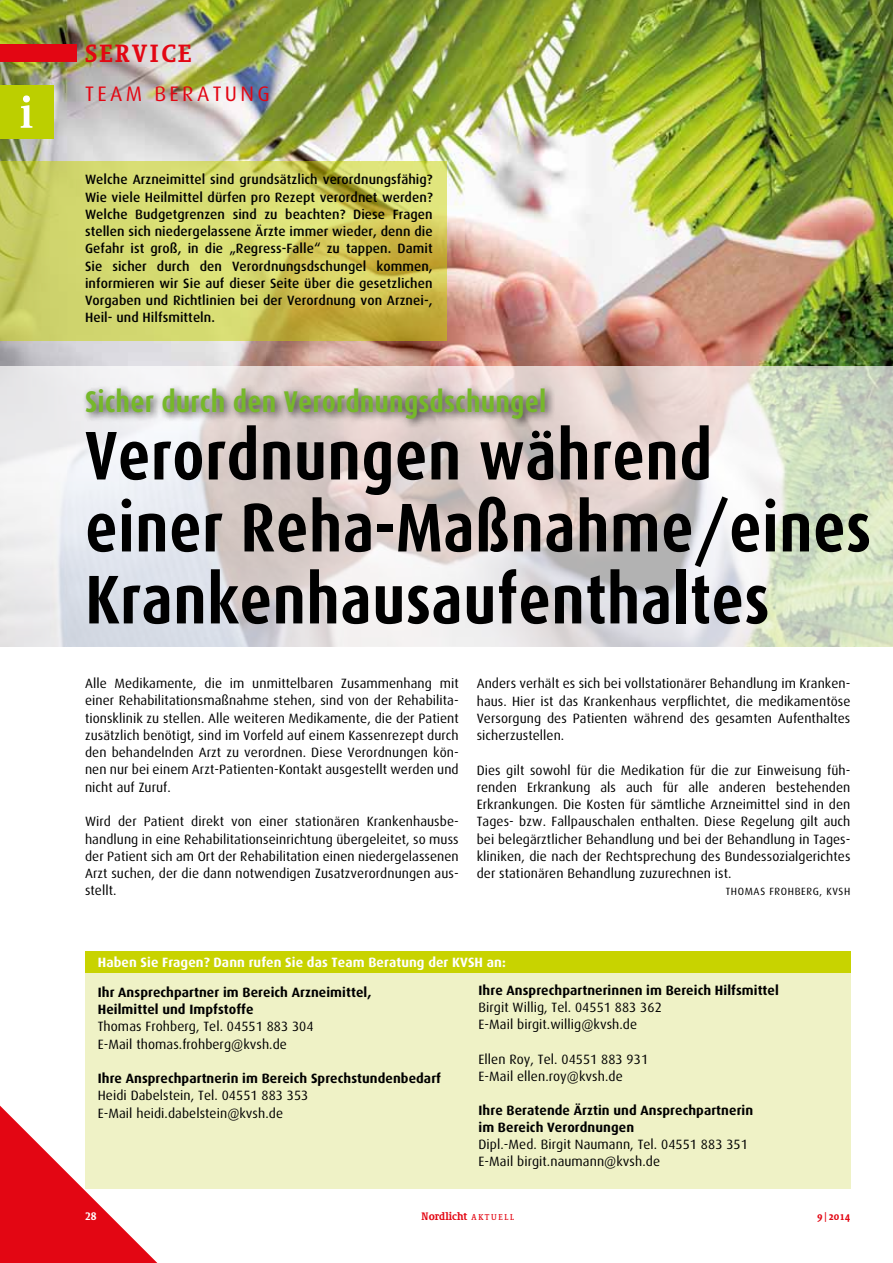
<style>
.page{position:relative;width:893px;height:1263px;background:#fff}
.page>*{position:absolute;margin:0;border:0;box-sizing:border-box;transform-origin:0 0}
.t1{font:700 69px/72px "Dax Condensed";letter-spacing:.005em;color:#000}
.t2{font:700 30px "Dax Condensed";letter-spacing:.005em;color:#76b82a}
.t3{font:24px "Sheriff Roman Bold Caps";color:#e30613}
.t4{font:21px "Dax OT";color:#e30613}
.t5{font:13.5px/17.2px "Dax OT";letter-spacing:.005em;color:#000}
.t6{font:500 13.5px/17.2px "Dax OT";letter-spacing:.005em;color:#000;text-align:justify}
.t7{font:700 13.5px/17.2px "Dax OT";letter-spacing:.005em;color:#000}
.t8{font:700 13.5px "Dax OT";letter-spacing:.005em;color:#fff}
.t9{font:700 10.5px "Sheriff";color:#e30613}
.t10{font:10.5px "Dax OT";letter-spacing:.06em;color:#000}
.t11{font:10.5px "Sheriff Roman Bold Caps";color:#fff}
.s1{font-weight:400;font-size:8.25px}
</style>
<div class="page">
<img style="left:0;top:0;width:893px;height:367px">
<svg style="left:0;top:1105px;width:158px;height:158px"></svg>
<div style="left:0;top:45px;width:77px;height:17px;background:#e30613"></div>
<svg style="left:0;top:162px;width:446px;height:179px;background:#d0cf64"></svg>
<svg style="left:0;top:367px;width:893px;height:280px"></svg>
<div style="left:82px;top:383px;width:473px;height:46px;background:#000;opacity:.75"></div>
<div style="left:85px;top:972px;width:765px;height:217px;background:#eff2c6"></div>
<div style="left:85px;top:951px;width:765px;height:22px;background:#c8d300"></div>
<div style="left:0;top:85px;width:53px;height:53px;background:#bccf00"></div>
<svg style="left:21px;top:95px;width:11px;height:33px"></svg>
<h3 class="t3" style="left:85px;top:39px;width:108px">SERVICE</h3>
<h3 class="t4" style="left:85px;top:82px;width:28px">Team</h3>
<h3 class="t4" style="left:154px;top:82px;width:31px">Beratung</h3>
<p class="t6" style="left:85px;top:171px;width:349px">Welche Arzneimittel sind grundsätzlich verordnungsfähig?<br>Wie viele Heilmittel dürfen pro Rezept verordnet werden?<br>Welche Budgetgrenzen sind zu beachten? Diese Fragen stellen sich niedergelassene Ärzte immer wieder, denn die Gefahr ist groß, in die „Regress-Falle“ zu tappen. Damit Sie sicher durch den Verordnungsdschungel kommen, informieren wir Sie auf dieser Seite über die gesetzlichen Vorgaben und Richtlinien bei der Verordnung von Arznei-, Heil- und Hilfsmitteln.</p>
<h2 class="t2" style="left:85px;top:384px;width:463px">Sicher durch den Verordnungsdschungel</h2>
<h1 class="t1" style="left:85px;top:420px;width:788px">Verordnungen während<br>einer Reha-Maßnahme/eines<br>Krankenhausaufenthaltes</h1>
<p class="t5" style="left:85px;top:675px;width:375px;text-align:justify">Alle Medikamente, die im unmittelbaren Zusammenhang mit einer Rehabilitationsmaßnahme stehen, sind von der Rehabilita&shy;tionsklinik zu stellen. Alle weiteren Medikamente, die der Patient zusätzlich benötigt, sind im Vorfeld auf einem Kassenrezept durch den behandelnden Arzt zu verordnen. Diese Verordnungen kön&shy;nen nur bei einem Arzt-Patienten-Kontakt ausgestellt werden und nicht auf Zuruf.</p>
<p class="t5" style="left:85px;top:813px;width:375px;text-align:justify">Wird der Patient direkt von einer stationären Krankenhausbe&shy;handlung in eine Rehabilitationseinrichtung übergeleitet, so muss der Patient sich am Ort der Rehabilitation einen niedergelassenen Arzt suchen, der die dann notwendigen Zusatzverordnungen aus&shy;stellt.</p>
<p class="t5" style="left:477px;top:675px;width:375px;text-align:justify">Anders verhält es sich bei vollstationärer Behandlung im Kranken&shy;haus. Hier ist das Krankenhaus verpflichtet, die medikamentöse Versorgung des Patienten während des gesamten Aufenthaltes sicherzustellen.</p>
<p class="t5" style="left:477px;top:761px;width:375px;text-align:justify">Dies gilt sowohl für die Medikation für die zur Einweisung füh&shy;renden Erkrankung als auch für alle anderen bestehenden Erkrankungen. Die Kosten für sämtliche Arzneimittel sind in den Tages- bzw. Fallpauschalen enthalten. Diese Regelung gilt auch bei belegärztlicher Behandlung und bei der Behandlung in Tages&shy;kliniken, die nach der Rechtsprechung des Bundessozialgerichtes der stationären Behandlung zuzurechnen ist.</p>
<p class="t10" style="left:726px;top:886px;width:13px">Thomas</p>
<p class="t10" style="left:769px;top:886px;width:13px">Frohberg</p>
<p class="t10" style="left:820px;top:886px;width:32px">, KVSH</p>
<p class="t8" style="left:98px;top:955px;width:410px">Haben Sie Fragen? Dann rufen Sie das Team Beratung der KVSH an:</p>
<p class="t7" style="left:98px;top:984px;width:275px">Ihr Ansprechpartner im Bereich Arzneimittel,<br>Heilmittel und Impfstoffe</p>
<p class="t5" style="left:98px;top:1018px;width:217px">Thomas Frohberg, Tel. 04551 883 304<br>E-Mail thomas.frohberg@kvsh.de</p>
<p class="t7" style="left:98px;top:1070px;width:345px">Ihre Ansprechpartnerin im Bereich Sprechstundenbedarf</p>
<p class="t5" style="left:98px;top:1087px;width:212px">Heidi Dabelstein, Tel. 04551 883 353<br>E-Mail heidi.dabelstein@kvsh.de</p>
<p class="t7" style="left:478px;top:981px;width:302px">Ihre Ansprechpartnerinnen im Bereich Hilfsmittel</p>
<p class="t5" style="left:478px;top:999px;width:185px">Birgit Willig, Tel. 04551 883 362<br>E-Mail birgit.willig@kvsh.de</p>
<p class="t5" style="left:478px;top:1051px;width:171px">Ellen Roy, Tel. 04551 883 931<br>E-Mail ellen.roy@kvsh.de</p>
<p class="t7" style="left:478px;top:1101px;width:276px">Ihre Beratende Ärztin und Ansprechpartnerin im Bereich Verordnungen</p>
<p class="t5" style="left:478px;top:1136px;width:271px">Dipl.-Med. Birgit Naumann, Tel. 04551 883 351<br>E-Mail birgit.naumann@kvsh.de</p>
<p class="t11" style="left:85px;top:1210px;width:13px">28</p>
<p class="t9" style="left:421px;top:1210px;width:95px">Nordlicht <span class="s1">AK T UELL</span></p>
<p class="t9" style="left:817px;top:1210px;width:35px">9 | 2014</p>
</div>
